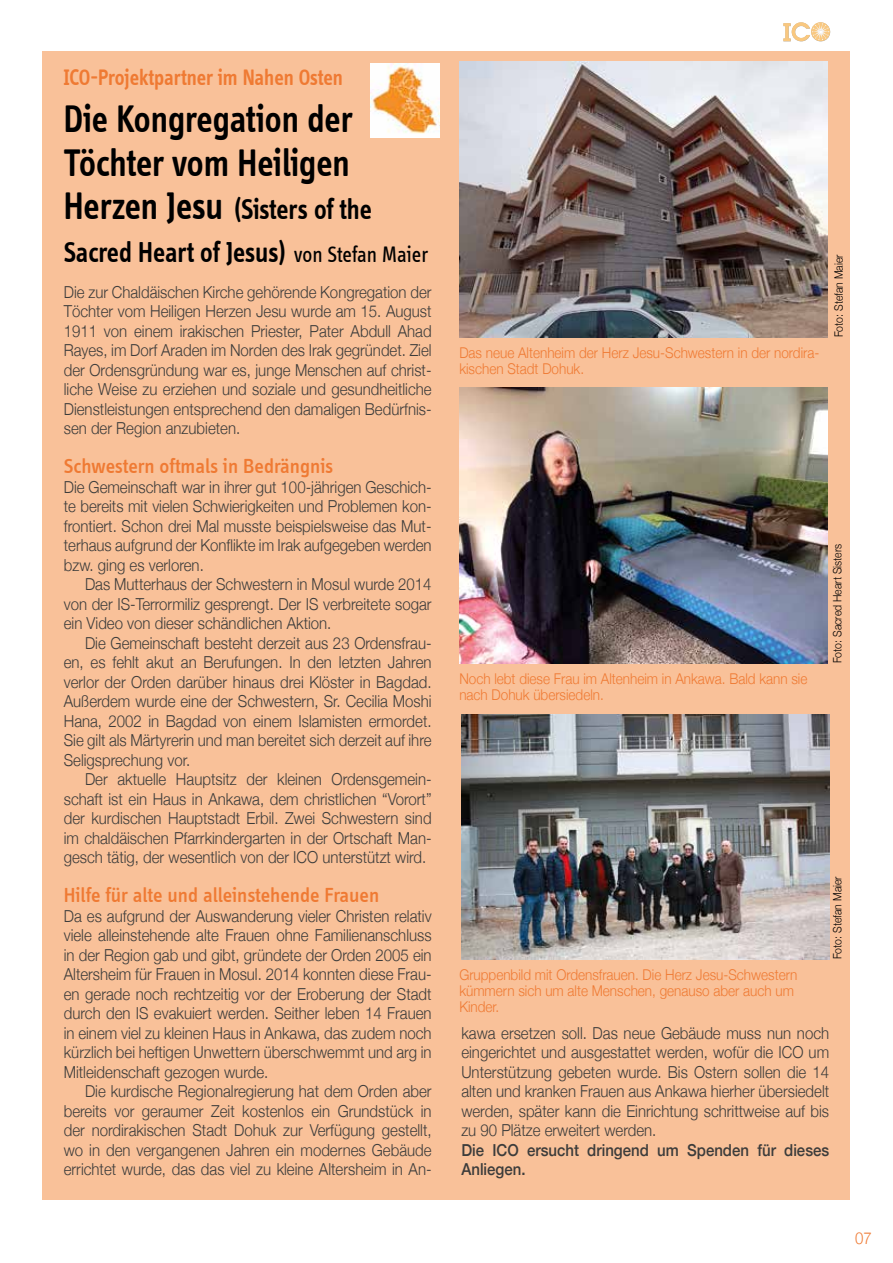
<style>
.page{position:relative;width:893px;height:1263px;background:#fff}
.page>*{position:absolute;margin:0;border:0;box-sizing:border-box;transform-origin:0 0}
.t1{font:600 39.6px/43.2px "Info Disp";color:#000;scale:.91 1}
.t2{font:600 29.7px/43.2px "Info Disp";letter-spacing:-.01em;color:#000;scale:.91 1}
.t3{font:600 23.1px "Info Disp";color:#ef7a33;scale:.91 1}
.t4{font:500 21px "Info Disp";color:#ef7a33}
.t5{font:300 16.5px/19.5px "Helvetica Neue";color:#3c3c3b;text-align:justify;scale:.91 1}
.t6{font:500 16.5px/19.5px "Helvetica Neue";color:#3c3c3b;scale:.91 1}
.t7{font:300 16.5px "Helvetica Neue";color:#ef7a33;scale:.91 1}
.t8{font:300 14.85px/16.2px "Helvetica Neue";color:#ef7a33;scale:.91 1}
.t9{font:300 11.55px "Helvetica Neue";color:#000;scale:.91 1}
.s1{font-size:39.6px}
.s2{font-weight:400;font-size:23.1px}
</style>
<div class="page">
<svg style="left:783px;top:22px;width:47px;height:19px"></svg>
<div style="left:43px;top:51px;width:807px;height:1148px;background:#f9c199"></div>
<img style="left:459px;top:62px;width:368px;height:275px">
<img style="left:461px;top:714px;width:368px;height:245px">
<img style="left:459px;top:387px;width:368px;height:276px">
<img style="left:370px;top:64px;width:69px;height:74px">
<h3 class="t3" style="left:64px;top:64px;width:308px">ICO-Projektpartner im Nahen Osten</h3>
<h1 class="t1" style="left:64px;top:98px;width:319px">Die Kongregation der<br>Töchter vom Heiligen</h1>
<h2 class="t2" style="left:64px;top:187px;width:402px"><span class="s1">Herzen Jesu</span> (Sisters of the<br>Sacred Heart of Jesus) <span class="s2">von Stefan Maier</span></h2>
<p class="t5" style="left:64px;top:281px;width:406px">Die zur Chaldäischen Kirche gehörende Kongregation der Töchter vom Heiligen Herzen Jesu wurde am 15. August 1911 von einem irakischen Priester, Pater Abdull Ahad Rayes, im Dorf Araden im Norden des Irak gegründet. Ziel der Ordensgründung war es, junge Menschen auf christ&shy;liche Weise zu erziehen und soziale und gesundheitliche Dienstleistungen entsprechend den damaligen Bedürfnis&shy;sen der Region anzubieten.</p>
<p class="t4" style="left:64px;top:455px;width:271px">Schwestern oftmals in Bedrängnis</p>
<p class="t5" style="left:64px;top:476px;width:406px">Die Gemeinschaft war in ihrer gut 100-jährigen Geschich&shy;te bereits mit vielen Schwierigkeiten und Problemen kon&shy;frontiert. Schon drei Mal musste beispielsweise das Mut&shy;terhaus aufgrund der Konflikte im Irak aufgegeben werden bzw. ging es verloren.</p>
<p class="t5" style="left:64px;top:573px;width:406px;text-indent:21px">Das Mutterhaus der Schwestern in Mosul wurde 2014 von der IS-Terrormiliz gesprengt. Der IS verbreitete sogar ein Video von dieser schändlichen Aktion.</p>
<p class="t5" style="left:64px;top:632px;width:406px;text-indent:21px">Die Gemeinschaft besteht derzeit aus 23 Ordensfrau&shy;en, es fehlt akut an Berufungen. In den letzten Jahren verlor der Orden darüber hinaus drei Klöster in Bagdad.<br>Außerdem wurde eine der Schwestern, Sr. Cecilia Moshi Hana, 2002 in Bagdad von einem Islamisten ermordet.<br>Sie gilt als Märtyrerin und man bereitet sich derzeit auf ihre Seligsprechung vor.</p>
<p class="t5" style="left:64px;top:768px;width:406px;text-indent:21px">Der aktuelle Hauptsitz der kleinen Ordensgemein&shy;schaft ist ein Haus in Ankawa, dem christlichen “Vorort” der kurdischen Hauptstadt Erbil. Zwei Schwestern sind im chaldäischen Pfarrkindergarten in der Ortschaft Man&shy;gesch tätig, der wesentlich von der ICO unterstützt wird.</p>
<p class="t4" style="left:64px;top:884px;width:317px">Hilfe für alte und alleinstehende Frauen</p>
<p class="t5" style="left:64px;top:905px;width:406px">Da es aufgrund der Auswanderung vieler Christen relativ viele alleinstehende alte Frauen ohne Familienanschluss in der Region gab und gibt, gründete der Orden 2005 ein Altersheim für Frauen in Mosul. 2014 konnten diese Frau&shy;en gerade noch rechtzeitig vor der Eroberung der Stadt durch den IS evakuiert werden. Seither leben 14 Frauen in einem viel zu kleinen Haus in Ankawa, das zudem noch kürzlich bei heftigen Unwettern überschwemmt und arg in Mitleidenschaft gezogen wurde.</p>
<p class="t5" style="left:64px;top:1080px;width:406px;text-indent:21px">Die kurdische Regionalregierung hat dem Orden aber bereits vor geraumer Zeit kostenlos ein Grundstück in der nordirakischen Stadt Dohuk zur Verfügung gestellt, wo in den vergangenen Jahren ein modernes Gebäude errichtet wurde, das das viel zu kleine Altersheim in An-</p>
<p class="t8" style="left:459px;top:343px;width:397px">Das neue Altenheim der Herz Jesu-Schwestern in der nordira&shy;kischen Stadt Dohuk.</p>
<p class="t9" style="left:829px;top:337px;width:93px;rotate:-90deg">Foto: Stefan Maier</p>
<p class="t8" style="left:459px;top:669px;width:384px">Noch lebt diese Frau im Altenheim in Ankawa. Bald kann sie nach Dohuk übersiedeln.</p>
<p class="t9" style="left:828px;top:663px;width:133px;rotate:-90deg">Foto: Sacred Heart Sisters</p>
<p class="t8" style="left:459px;top:965px;width:373px">Gruppenbild mit Ordensfrauen. Die Herz Jesu-Schwestern kümmern sich um alte Menschen, genauso aber auch um<br>Kinder.</p>
<p class="t9" style="left:828px;top:959px;width:93px;rotate:-90deg">Foto: Stefan Maier</p>
<p class="t5" style="left:461px;top:1022px;width:406px">kawa ersetzen soll. Das neue Gebäude muss nun noch eingerichtet und ausgestattet werden, wofür die ICO um Unterstützung gebeten wurde. Bis Ostern sollen die 14 alten und kranken Frauen aus Ankawa hierher übersiedelt werden, später kann die Einrichtung schrittweise auf bis zu 90 Plätze erweitert werden.</p>
<p class="t6" style="left:461px;top:1139px;width:406px">Die ICO ersucht dringend um Spenden für dieses<br>Anliegen.</p>
<p class="t7" style="left:855px;top:1225px;width:20px">07</p>
</div>
